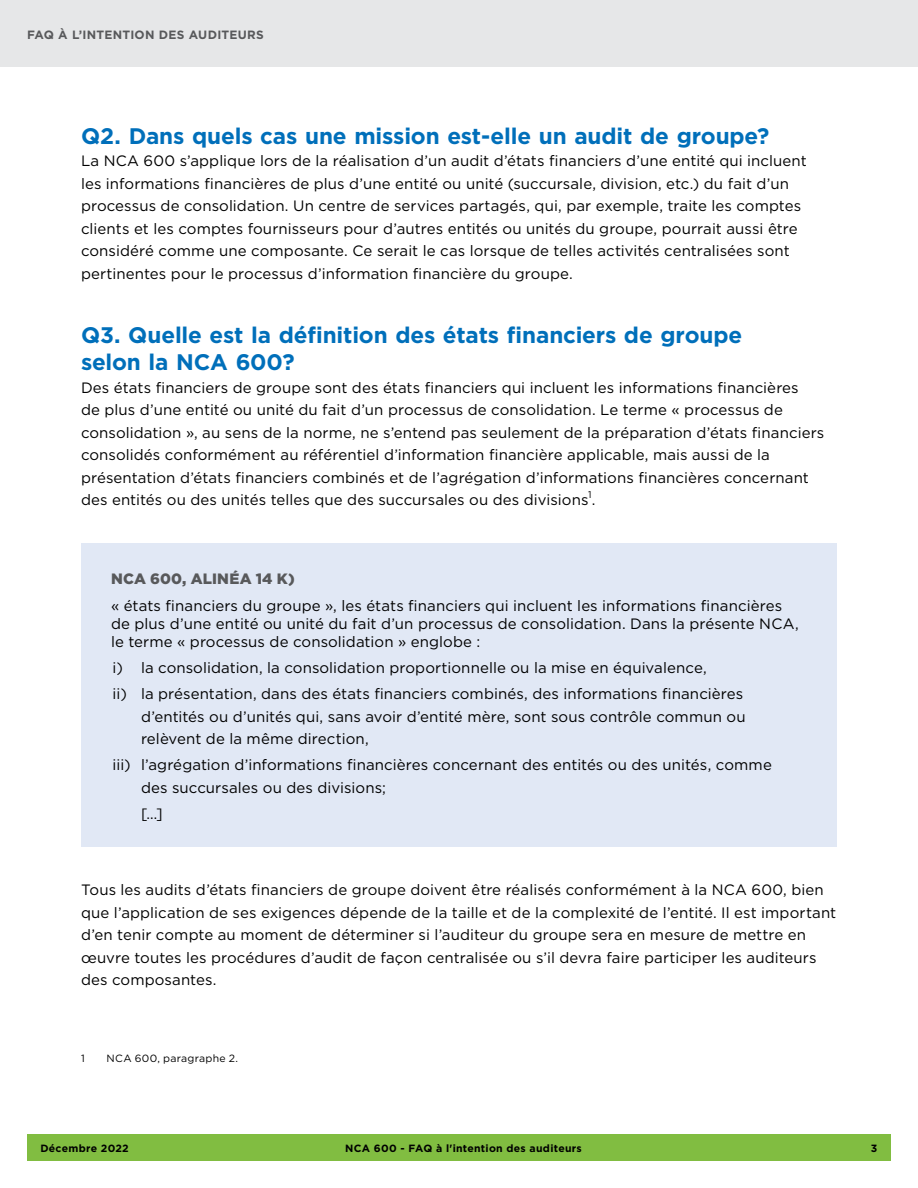
<style>
.page{position:relative;width:918px;height:1188px;background:#fff}
.page>*{position:absolute;margin:0;border:0;box-sizing:border-box;transform-origin:0 0}
.CPA_head1{font:700 22.5px/27px "Gotham";letter-spacing:-.005em;color:#006fba}
.CPA__para1{font:15px/22.5px "Gotham";letter-spacing:.005em;color:#000}
.CPA__body{font:15px/22.5px "Gotham";letter-spacing:.005em;color:#000}
.CPA_callOut-body{font:15px/18px "Gotham";letter-spacing:.005em;color:#000}
.CPA_callOut-head{font:900 15px "Gotham";letter-spacing:.01em;color:#58595b}
.t1{font:700 12px "Gotham";letter-spacing:.02em;color:#58595b}
.t2{font:700 10.5px "Gotham";letter-spacing:.025em;color:#000}
.CPA_footnote{font:10.5px "Gotham";letter-spacing:.025em;color:#000}
.CPA__para1-2{font:9.75px "Gotham";color:#000}
</style>
<div class="page">
<div style="left:81px;top:543px;width:756px;height:304px;background:#e1e8f5"></div>
<div style="left:27px;top:1134px;width:864px;height:27px;background:#81bd41"></div>
<div style="left:0;top:0;width:918px;height:68px;background:#e6e7e8"></div>
<p class="t1" style="left:27px;top:26px;width:238px">FAQ à l’INTENTION DES AUDITEURS</p>
<h2 class="CPA_head1" style="left:81px;top:122px;width:690px">Q2. Dans quels cas une mission est-elle un audit de groupe?</h2>
<p class="CPA__para1" style="left:81px;top:150px;width:727px">La NCA 600 s’applique lors de la réalisation d’un audit d’états financiers d’une entité qui incluent les informations financières de plus d’une entité ou unité (succursale, division, etc.) du fait d’un processus de consolidation. Un centre de services partagés, qui, par exemple, traite les comptes clients et les comptes fournisseurs pour d’autres entités ou unités du groupe, pourrait aussi être considéré comme une composante. Ce serait le cas lorsque de telles activités centralisées sont pertinentes pour le processus d’information financière du groupe.</p>
<h2 class="CPA_head1" style="left:81px;top:322px;width:663px">Q3. Quelle est la définition des états financiers de groupe selon la NCA 600?</h2>
<p class="CPA__para1" style="left:81px;top:376px;width:745px">Des états financiers de groupe sont des états financiers qui incluent les informations financières<br>de plus d’une entité ou unité du fait d’un processus de consolidation. Le terme « processus de consolidation », au sens de la norme, ne s’entend pas seulement de la préparation d’états financiers consolidés conformément au référentiel d’information financière applicable, mais aussi de la présentation d’états financiers combinés et de l’agrégation d’informations financières concernant des entités ou des unités telles que des succursales ou des divisions .</p>
<p class="CPA__para1-2" style="left:588px;top:488px;width:5px">1</p>
<h2 class="CPA_callOut-head" style="left:111px;top:569px;width:185px">NCA 600, ALINÉA 14 K)</h2>
<p class="CPA_callOut-body" style="left:111px;top:597px;width:689px">« états financiers du groupe », les états financiers qui incluent les informations financières de plus d’une entité ou unité du fait d’un processus de consolidation. Dans la présente NCA, le terme « processus de consolidation » englobe :</p>
<p class="CPA__body" style="left:113px;top:656px;width:596px">i) la consolidation, la consolidation proportionnelle ou la mise en équivalence,</p>
<p class="CPA__body" style="left:141px;top:682px;width:606px;text-indent:-28px">ii) la présentation, dans des états financiers combinés, des informations financières d’entités ou d’unités qui, sans avoir d’entité mère, sont sous contrôle commun ou relèvent de la même direction,</p>
<p class="CPA__body" style="left:141px;top:753px;width:632px;text-indent:-28px">iii) l’agrégation d’informations financières concernant des entités ou des unités, comme des succursales ou des divisions;</p>
<p class="CPA__body" style="left:141px;top:802px;width:23px">[…]</p>
<p class="CPA__body" style="left:81px;top:878px;width:757px">Tous les audits d’états financiers de groupe doivent être réalisés conformément à la NCA 600, bien que l’application de ses exigences dépende de la taille et de la complexité de l’entité. Il est important d’en tenir compte au moment de déterminer si l’auditeur du groupe sera en mesure de mettre en œuvre toutes les procédures d’audit de façon centralisée ou s’il devra faire participer les auditeurs des composantes.</p>
<p class="CPA_footnote" style="left:81px;top:1052px;width:5px">1</p>
<p class="CPA_footnote" style="left:107px;top:1052px;width:133px">NCA 600, paragraphe 2.</p>
<p class="t2" style="left:40px;top:1141px;width:90px">Décembre 2022</p>
<p class="t2" style="left:345px;top:1141px;width:238px">NCA 600 - FAQ à l'intention des auditeurs</p>
<p class="t2" style="left:871px;top:1141px;width:8px">3</p>
</div>
